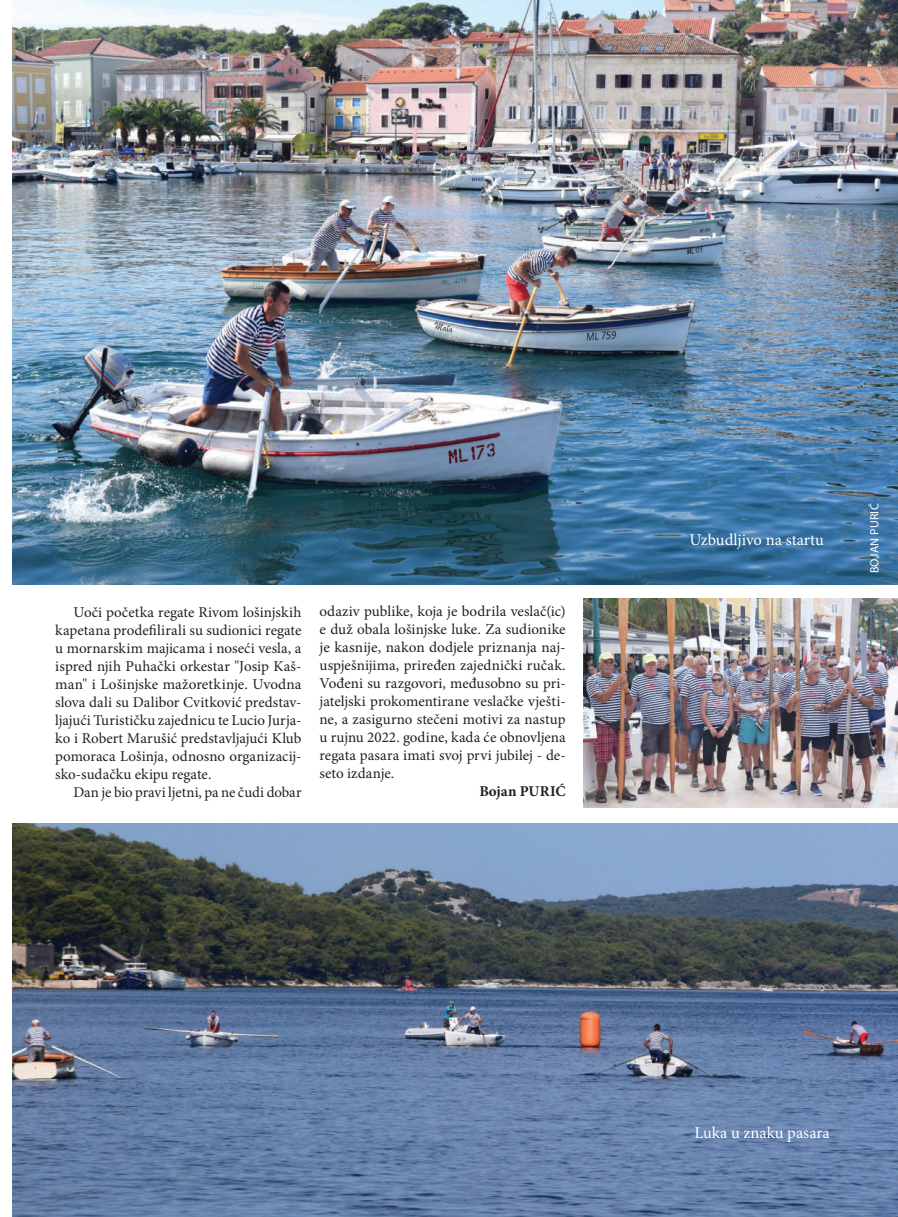
<style>
.page{position:relative;width:898px;height:1217px;background:#fff}
.page>*{position:absolute;margin:0;border:0;box-sizing:border-box;transform-origin:0 0}
.t1{font:16.5px "Minion Pro";letter-spacing:-.005em;color:#fff}
.t2{font:15px/18px "Minion Pro";color:#231f20;text-align:justify}
.t3{font:700 15px "Minion Pro";color:#231f20}
.t4{font:12px "Myriad Pro";letter-spacing:.02em;color:#fff}
</style>
<div class="page">
<img style="left:13px;top:0;width:884px;height:584px">
<img style="left:583px;top:598px;width:314px;height:209px">
<img style="left:13px;top:823px;width:884px;height:393px">
<p class="t2" style="left:55px;top:602px;width:247px;text-indent:18px">Uoči početka regate Rivom lošinjskih kapetana prodefilirali su sudionici regate u mornarskim majicama i noseći vesla, a ispred njih Puhački orkestar "Josip Kaš&shy;man" i Lošinjske mažoretkinje. Uvodna slova dali su Dalibor Cvitković predstav&shy;ljajući Turističku zajednicu te Lucio Jurja&shy;ko i Robert Marušić predstavljajući Klub pomoraca Lošinja, odnosno organizacij&shy;sko-sudačku ekipu regate.</p>
<p class="t2" style="left:73px;top:782px;width:229px">Dan je bio pravi ljetni, pa ne čudi dobar</p>
<p class="t2" style="left:319px;top:602px;width:247px">odaziv publike, koja je bodrila veslač(ic) e duž obala lošinjske luke. Za sudionike je kasnije, nakon dodjele priznanja naj&shy;uspješnijima, priređen zajednički ručak.<br>Vođeni su razgovori, međusobno su pri&shy;jateljski prokomentirane veslačke vješti&shy;ne, a zasigurno stečeni motivi za nastup u rujnu 2022. godine, kada će obnovljena regata pasara imati svoj prvi jubilej - de&shy;seto izdanje.</p>
<p class="t3" style="left:479px;top:780px;width:88px">Bojan PURIĆ</p>
<p class="t1" style="left:689px;top:528px;width:136px">Uzbudljivo na startu</p>
<p class="t4" style="left:866px;top:573px;width:71px;rotate:-90deg">BOJAN PURIĆ</p>
<p class="t1" style="left:694px;top:1120px;width:137px">Luka u znaku pasara</p>
</div>
